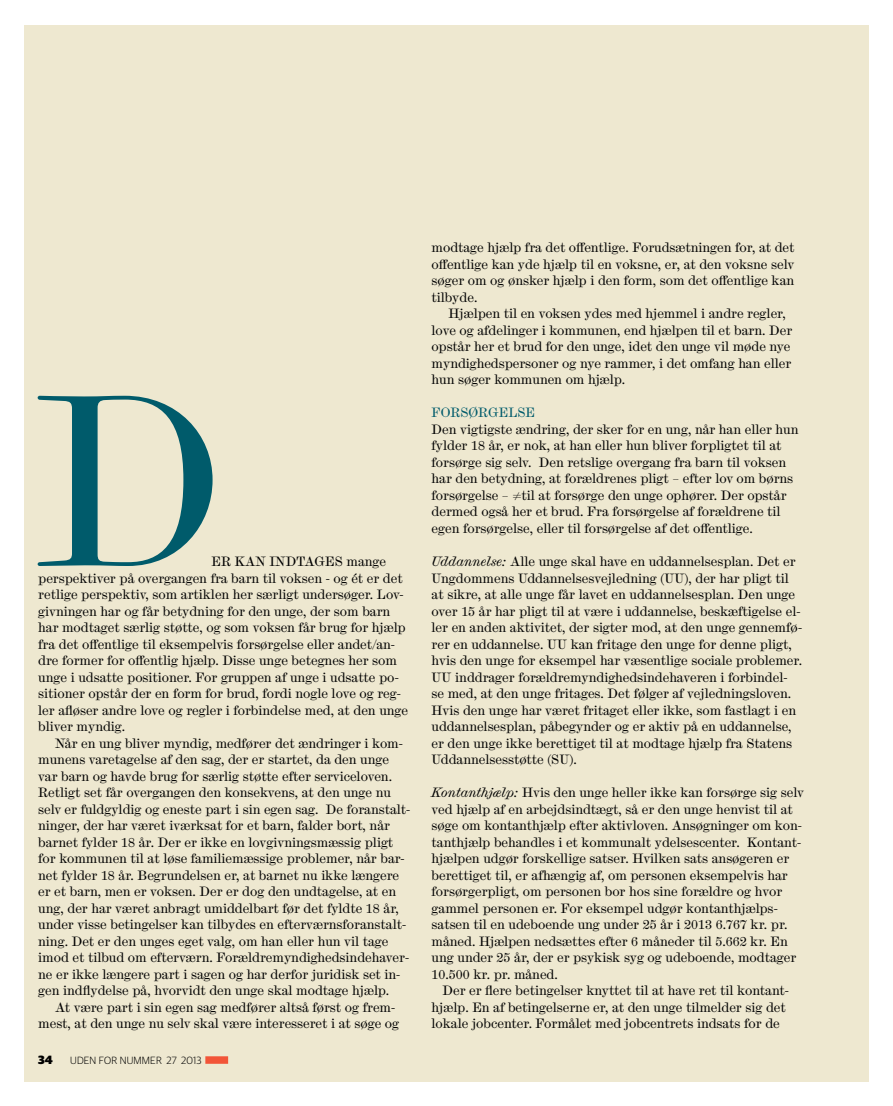
<style>
.page{position:relative;width:893px;height:1106px;background:#fff}
.page>*{position:absolute;margin:0;border:0;box-sizing:border-box;transform-origin:0 0}
.t1{font:237px "Scotch Modern Display";color:#005b6b}
.t2{font:12px/16.5px "Scotch Micro";letter-spacing:-.005em;color:#000}
.t3{font:12px "Scotch Micro";letter-spacing:-.005em;color:#005b6b}
.t4{font:900 12px "Guardian Sans";color:#000}
.t5{font:300 10.5px "Guardian Sans";letter-spacing:.02em;color:#000}
.s1{font-style:italic}
</style>
<div class="page">
<div style="left:24px;top:25px;width:845px;height:1056px;background:#eee8d0"></div>
<div style="left:205px;top:1056px;width:23px;height:7px;background:#f25538"></div>
<h1 class="t1" style="left:35px;top:343px;width:176px">D</h1>
<p class="t2" style="left:38px;top:553px;width:371px;text-indent:173px">er kan indtages mange perspektiver på overgangen fra barn til voksen - og ét er det retlige perspektiv, som artiklen her særligt undersøger. Lov&shy;givningen har og får betydning for den unge, der som barn har modtaget særlig støtte, og som voksen får brug for hjælp fra det offentlige til eksempelvis forsørgelse eller andet/an&shy;dre former for offentlig hjælp. Disse unge betegnes her som unge i udsatte positioner. For gruppen af unge i udsatte po&shy;sitioner opstår der en form for brud, fordi nogle love og reg&shy;ler afløser andre love og regler i forbindelse med, at den unge bliver myndig.</p>
<p class="t2" style="left:38px;top:735px;width:374px;text-indent:17px">Når en ung bliver myndig, medfører det ændringer i kom&shy;munens varetagelse af den sag, der er startet, da den unge var barn og havde brug for særlig støtte efter serviceloven.<br>Retligt set får overgangen den konsekvens, at den unge nu selv er fuldgyldig og eneste part i sin egen sag. De foranstalt&shy;ninger, der har været iværksat for et barn, falder bort, når barnet fylder 18 år. Der er ikke en lovgivningsmæssig pligt for kommunen til at løse familiemæssige problemer, når bar&shy;net fylder 18 år. Begrundelsen er, at barnet nu ikke længere er et barn, men er voksen. Der er dog den undtagelse, at en ung, der har været anbragt umiddelbart før det fyldte 18 år, under visse betingelser kan tilbydes en efterværnsforanstalt&shy;ning. Det er den unges eget valg, om han eller hun vil tage imod et tilbud om efterværn. Forældremyndighedsindehaver&shy;ne er ikke længere part i sagen og har derfor juridisk set in&shy;gen indflydelse på, hvorvidt den unge skal modtage hjælp.</p>
<p class="t2" style="left:38px;top:999px;width:362px;text-indent:17px">At være part i sin egen sag medfører altså først og frem&shy;mest, at den unge nu selv skal være interesseret i at søge og</p>
<p class="t4" style="left:38px;top:1050px;width:16px">34</p>
<p class="t5" style="left:70px;top:1052px;width:133px">UDEN FOR NUMMER 27 2013</p>
<p class="t2" style="left:432px;top:240px;width:364px;text-align:justify">modtage hjælp fra det offentlige. Forudsætningen for, at det offentlige kan yde hjælp til en voksne, er, at den voksne selv søger om og ønsker hjælp i den form, som det offentlige kan tilbyde.</p>
<p class="t2" style="left:432px;top:306px;width:362px;text-indent:17px">Hjælpen til en voksen ydes med hjemmel i andre regler, love og afdelinger i kommunen, end hjælpen til et barn. Der opstår her et brud for den unge, idet den unge vil møde nye myndighedspersoner og nye rammer, i det omfang han eller hun søger kommunen om hjælp.</p>
<p class="t3" style="left:432px;top:405px;width:105px">Forsørgelse</p>
<p class="t2" style="left:432px;top:421px;width:368px">Den vigtigste ændring, der sker for en ung, når han eller hun fylder 18 år, er nok, at han eller hun bliver forpligtet til at forsørge sig selv. Den retslige overgang fra barn til voksen har den betydning, at forældrenes pligt – efter lov om børns forsørgelse – ≠til at forsørge den unge ophører. Der opstår dermed også her et brud. Fra forsørgelse af forældrene til egen forsørgelse, eller til forsørgelse af det offentlige.</p>
<p class="t2" style="left:432px;top:553px;width:372px"><span class="s1">Uddannelse:</span> Alle unge skal have en uddannelsesplan. Det er Ungdommens Uddannelsesvejledning (UU), der har pligt til at sikre, at alle unge får lavet en uddannelsesplan. Den unge over 15 år har pligt til at være i uddannelse, beskæftigelse el&shy;ler en anden aktivitet, der sigter mod, at den unge gennemfø&shy;rer en uddannelse. UU kan fritage den unge for denne pligt, hvis den unge for eksempel har væsentlige sociale problemer.<br>UU inddrager forældremyndighedsindehaveren i forbindel&shy;se med, at den unge fritages. Det følger af vejledningsloven.<br>Hvis den unge har været fritaget eller ikke, som fastlagt i en uddannelsesplan, påbegynder og er aktiv på en uddannelse, er den unge ikke berettiget til at modtage hjælp fra Statens Uddannelsesstøtte (SU).</p>
<p class="t2" style="left:432px;top:784px;width:374px"><span class="s1">Kontanthjælp:</span> Hvis den unge heller ikke kan forsørge sig selv ved hjælp af en arbejdsindtægt, så er den unge henvist til at søge om kontanthjælp efter aktivloven. Ansøgninger om kon&shy;tanthjælp behandles i et kommunalt ydelsescenter. Kontant&shy;hjælpen udgør forskellige satser. Hvilken sats ansøgeren er berettiget til, er afhængig af, om personen eksempelvis har forsørgerpligt, om personen bor hos sine forældre og hvor gammel personen er. For eksempel udgør kontanthjælps&shy;satsen til en udeboende ung under 25 år i 2013 6.767 kr. pr. måned. Hjælpen nedsættes efter 6 måneder til 5.662 kr. En ung under 25 år, der er psykisk syg og udeboende, modtager 10.500 kr. pr. måned.</p>
<p class="t2" style="left:432px;top:982px;width:359px;text-indent:11px">Der er flere betingelser knyttet til at have ret til kontant&shy;hjælp. En af betingelserne er, at den unge tilmelder sig det lokale jobcenter. Formålet med jobcentrets indsats for de</p>
</div>
